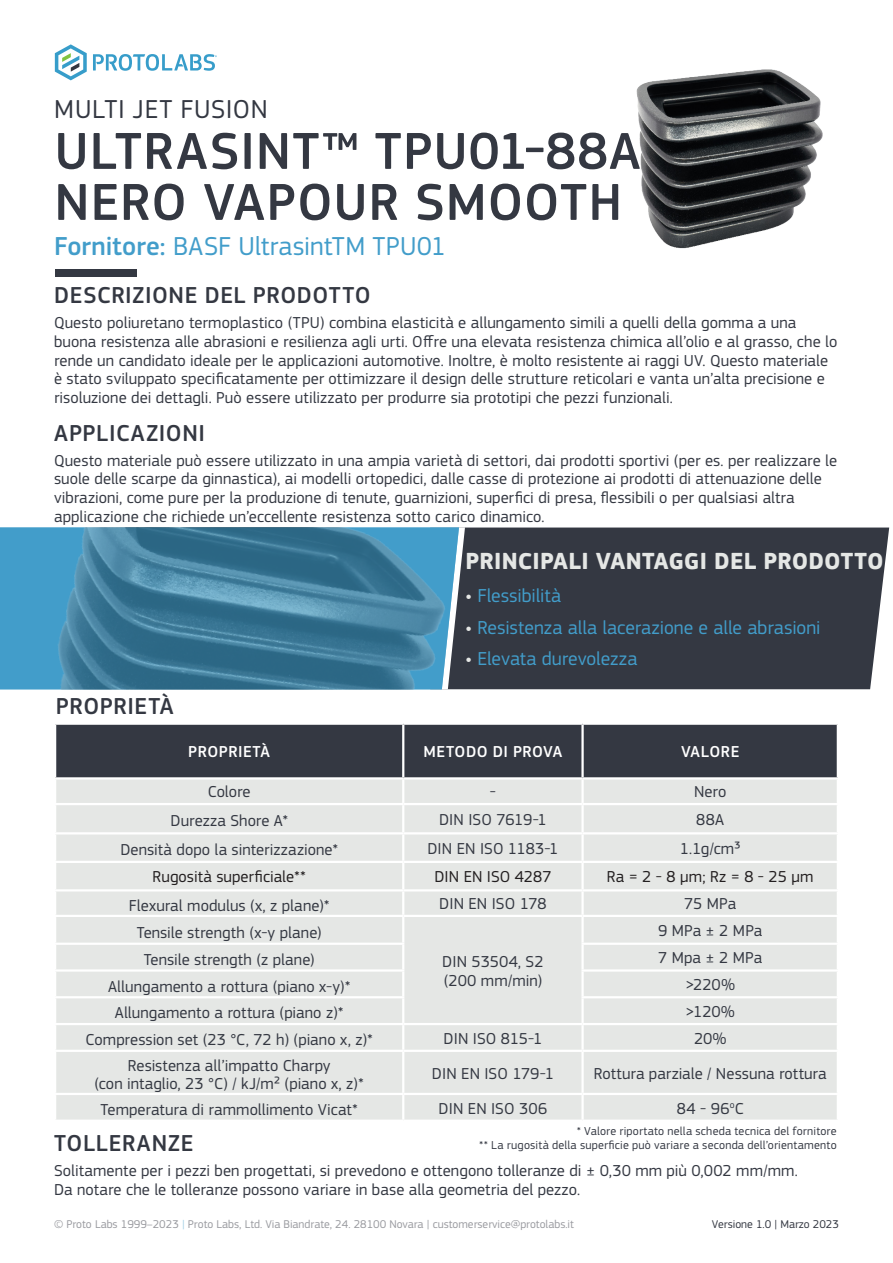
<style>
.page{position:relative;width:893px;height:1263px;background:#fff}
.page>*{position:absolute;margin:0;border:0;box-sizing:border-box;transform-origin:0 0}
.t1{font:500 54px/51px "PF Square Sans Pro";letter-spacing:.02em;color:#343842}
.t2{font:27px "PF Square Sans Pro";color:#429dca}
.t3{font:27px "PF Square Sans Pro";letter-spacing:.025em;color:#343842}
.t4{font:500 24px "PF Square Sans Pro";letter-spacing:.025em;color:#343842}
.t5{font:700 24px "PF Square Sans Pro";letter-spacing:.01em;color:#e5e7e5}
.t6{font:19.5px "PF Square Sans Pro";letter-spacing:-.005em;color:#429dca}
.t7{font:16.5px/18.8px "PF Square Sans Pro";letter-spacing:.005em;color:#343842}
.t8{font:16.5px "PF Square Sans Pro";letter-spacing:.005em;color:#231f20}
.t9{font:500 16.5px "PF Square Sans Pro";letter-spacing:.03em;color:#fff}
.t10{font:12px/13.5px "PF Square Sans Pro";letter-spacing:.02em;color:#343842;text-align:right}
.t11{font:11.7px "PF Square Sans Pro";color:#9a9ba0}
.t12{font:11.7px "PF Square Sans Pro";color:#343842}
.s1{font-weight:500}
.s2{font-weight:500;color:#e5e7e5}
.s3{color:#a0cee4}
</style>
<div class="page">
<img style="left:636px;top:69px;width:187px;height:180px">
<div style="left:56px;top:269px;width:80px;height:7px;background:#343842"></div>
<svg style="left:93px;top:54px;width:124px;height:17px"></svg>
<svg style="left:55px;top:44px;width:32px;height:36px"></svg>
<div style="left:56px;top:725px;width:781px;height:52px;background:#343842"></div>
<div style="left:56px;top:779px;width:781px;height:340px;background:#e5e7e5"></div>
<hr style="left:402px;top:725px;width:2px;height:52px;background:#fff">
<hr style="left:581px;top:725px;width:3px;height:52px;background:#fff">
<hr style="left:402px;top:779px;width:2px;height:24px;background:#fff">
<hr style="left:581px;top:779px;width:3px;height:24px;background:#fff">
<hr style="left:54px;top:803px;width:349px;height:2px;background:#fff">
<hr style="left:403px;top:803px;width:180px;height:2px;background:#fff">
<hr style="left:402px;top:805px;width:2px;height:27px;background:#fff">
<hr style="left:583px;top:803px;width:256px;height:2px;background:#fff">
<hr style="left:581px;top:805px;width:3px;height:27px;background:#fff">
<hr style="left:54px;top:832px;width:349px;height:2px;background:#fff">
<hr style="left:403px;top:832px;width:180px;height:2px;background:#fff">
<hr style="left:402px;top:834px;width:2px;height:27px;background:#fff">
<hr style="left:583px;top:832px;width:256px;height:2px;background:#fff">
<hr style="left:581px;top:834px;width:3px;height:27px;background:#fff">
<hr style="left:54px;top:861px;width:349px;height:2px;background:#fff">
<hr style="left:403px;top:861px;width:180px;height:2px;background:#fff">
<hr style="left:402px;top:863px;width:2px;height:26px;background:#fff">
<hr style="left:583px;top:861px;width:256px;height:2px;background:#fff">
<hr style="left:581px;top:863px;width:3px;height:26px;background:#fff">
<hr style="left:54px;top:889px;width:349px;height:2px;background:#fff">
<hr style="left:403px;top:889px;width:180px;height:2px;background:#fff">
<hr style="left:402px;top:891px;width:2px;height:24px;background:#fff">
<hr style="left:583px;top:889px;width:256px;height:2px;background:#fff">
<hr style="left:581px;top:891px;width:3px;height:24px;background:#fff">
<hr style="left:54px;top:915px;width:349px;height:2px;background:#fff">
<hr style="left:403px;top:915px;width:180px;height:2px;background:#fff">
<hr style="left:402px;top:917px;width:2px;height:25px;background:#fff">
<hr style="left:583px;top:915px;width:256px;height:2px;background:#fff">
<hr style="left:581px;top:917px;width:3px;height:25px;background:#fff">
<hr style="left:54px;top:942px;width:350px;height:3px;background:#fff">
<hr style="left:402px;top:945px;width:2px;height:24px;background:#fff">
<hr style="left:581px;top:942px;width:258px;height:3px;background:#fff">
<hr style="left:581px;top:945px;width:3px;height:24px;background:#fff">
<hr style="left:54px;top:969px;width:350px;height:3px;background:#fff">
<hr style="left:402px;top:972px;width:2px;height:24px;background:#fff">
<hr style="left:581px;top:969px;width:258px;height:3px;background:#fff">
<hr style="left:581px;top:972px;width:3px;height:24px;background:#fff">
<hr style="left:54px;top:996px;width:350px;height:2px;background:#fff">
<hr style="left:402px;top:998px;width:2px;height:25px;background:#fff">
<hr style="left:581px;top:996px;width:258px;height:2px;background:#fff">
<hr style="left:581px;top:998px;width:3px;height:25px;background:#fff">
<hr style="left:54px;top:1023px;width:349px;height:2px;background:#fff">
<hr style="left:403px;top:1023px;width:180px;height:2px;background:#fff">
<hr style="left:402px;top:1025px;width:2px;height:25px;background:#fff">
<hr style="left:583px;top:1023px;width:256px;height:2px;background:#fff">
<hr style="left:581px;top:1025px;width:3px;height:25px;background:#fff">
<hr style="left:54px;top:1050px;width:349px;height:2px;background:#fff">
<hr style="left:403px;top:1050px;width:180px;height:2px;background:#fff">
<hr style="left:402px;top:1052px;width:2px;height:41px;background:#fff">
<hr style="left:583px;top:1050px;width:256px;height:2px;background:#fff">
<hr style="left:581px;top:1052px;width:3px;height:41px;background:#fff">
<hr style="left:54px;top:1093px;width:349px;height:2px;background:#fff">
<hr style="left:403px;top:1093px;width:180px;height:2px;background:#fff">
<hr style="left:402px;top:1095px;width:2px;height:24px;background:#fff">
<hr style="left:583px;top:1093px;width:256px;height:2px;background:#fff">
<hr style="left:581px;top:1095px;width:3px;height:24px;background:#fff">
<div style="left:465px;top:527px;width:424px;height:162px;background:#343842"></div>
<svg style="left:0;top:527px;width:459px;height:162px;background:#4183a4"></svg>
<p class="t3" style="left:54px;top:93px;width:215px">MULTI JET FUSION</p>
<p class="t1" style="left:55px;top:127px;width:587px">ULTRASINT™ TPU01-88A<br>NERO VAPOUR SMOOTH</p>
<p class="t2" style="left:54px;top:230px;width:393px"><span class="s1">Fornitore:</span> BASF UltrasintTM TPU01</p>
<p class="t4" style="left:54px;top:281px;width:318px">DESCRIZIONE DEL PRODOTTO</p>
<p class="t7" style="left:54px;top:313px;width:785px">Questo poliuretano termoplastico (TPU) combina elasticità e allungamento simili a quelli della gomma a una buona resistenza alle abrasioni e resilienza agli urti. Offre una elevata resistenza chimica all’olio e al grasso, che lo rende un candidato ideale per le applicazioni automotive. Inoltre, è molto resistente ai raggi UV. Questo materiale è stato sviluppato specificatamente per ottimizzare il design delle strutture reticolari e vanta un’alta precisione e risoluzione dei dettagli. Può essere utilizzato per produrre sia prototipi che pezzi funzionali.</p>
<p class="t4" style="left:54px;top:419px;width:152px">APPLICAZIONI</p>
<p class="t7" style="left:54px;top:451px;width:785px">Questo materiale può essere utilizzato in una ampia varietà di settori, dai prodotti sportivi (per es. per realizzare le</p>
<p class="t7" style="left:54px;top:470px;width:769px">suole delle scarpe da ginnastica), ai modelli ortopedici, dalle casse di protezione ai prodotti di attenuazione delle</p>
<p class="t7" style="left:54px;top:488px;width:742px">vibrazioni, come pure per la produzione di tenute, guarnizioni, superfici di presa, flessibili o per qualsiasi altra</p>
<p class="t7" style="left:54px;top:507px;width:492px">applicazione che richiede un’eccellente resistenza sotto carico dinamico.</p>
<p class="t4" style="left:56px;top:692px;width:119px">PROPRIETÀ</p>
<p class="t5" style="left:466px;top:547px;width:420px">PRINCIPALI VANTAGGI DEL PRODOTTO</p>
<p class="t6" style="left:466px;top:584px;width:97px"><span class="s2">•</span> Flessibilità</p>
<p class="t6" style="left:466px;top:616px;width:356px"><span class="s2">•</span> Resistenza alla lacerazione e alle abrasioni</p>
<p class="t6" style="left:466px;top:647px;width:173px"><span class="s2">•</span> Elevata durevolezza</p>
<p class="t9" style="left:188px;top:742px;width:83px">PROPRIETÀ</p>
<p class="t9" style="left:423px;top:742px;width:141px">METODO DI PROVA</p>
<p class="t9" style="left:681px;top:742px;width:60px">VALORE</p>
<p class="t7" style="left:208px;top:783px;width:45px">Colore</p>
<p class="t7" style="left:490px;top:783px;width:8px">-</p>
<p class="t7" style="left:694px;top:783px;width:34px">Nero</p>
<p class="t7" style="left:170px;top:812px;width:119px">Durezza Shore A*</p>
<p class="t7" style="left:439px;top:810px;width:109px">DIN ISO 7619-1</p>
<p class="t7" style="left:696px;top:810px;width:30px">88A</p>
<p class="t7" style="left:120px;top:841px;width:219px">Densità dopo la sinterizzazione*</p>
<p class="t7" style="left:427px;top:839px;width:133px">DIN EN ISO 1183-1</p>
<p class="t7" style="left:680px;top:839px;width:62px">1.1g/cm³</p>
<p class="t8" style="left:153px;top:867px;width:155px">Rugosità superficiale**</p>
<p class="t8" style="left:434px;top:867px;width:119px">DIN EN ISO 4287</p>
<p class="t8" style="left:607px;top:867px;width:208px">Ra = 2 - 8 µm; Rz = 8 - 25 µm</p>
<p class="t7" style="left:129px;top:896px;width:202px">Flexural modulus (x, z plane)*</p>
<p class="t7" style="left:439px;top:895px;width:109px">DIN EN ISO 178</p>
<p class="t7" style="left:684px;top:895px;width:54px">75 MPa</p>
<p class="t7" style="left:137px;top:923px;width:186px">Tensile strength (x-y plane)</p>
<p class="t7" style="left:442px;top:952px;width:103px">DIN 53504, S2</p>
<p class="t7" style="left:444px;top:971px;width:100px">(200 mm/min)</p>
<p class="t7" style="left:658px;top:921px;width:106px">9 MPa ± 2 MPa</p>
<p class="t7" style="left:144px;top:950px;width:173px">Tensile strength (z plane)</p>
<p class="t7" style="left:658px;top:948px;width:106px">7 Mpa ± 2 MPa</p>
<p class="t7" style="left:108px;top:977px;width:244px">Allungamento a rottura (piano x-y)*</p>
<p class="t7" style="left:685px;top:975px;width:51px">&gt;220%</p>
<p class="t7" style="left:115px;top:1004px;width:230px">Allungamento a rottura (piano z)*</p>
<p class="t7" style="left:686px;top:1002px;width:51px">&gt;120%</p>
<p class="t7" style="left:86px;top:1030px;width:289px">Compression set (23 °C, 72 h) (piano x, z)*</p>
<p class="t7" style="left:444px;top:1029px;width:100px">DIN ISO 815-1</p>
<p class="t7" style="left:694px;top:1029px;width:34px">20%</p>
<p class="t7" style="left:128px;top:1056px;width:204px">Resistenza all’impatto Charpy</p>
<p class="t7" style="left:95px;top:1075px;width:271px">(con intaglio, 23 °C) / kJ/m² (piano x, z)*</p>
<p class="t7" style="left:432px;top:1064px;width:124px">DIN EN ISO 179-1</p>
<p class="t7" style="left:594px;top:1064px;width:234px">Rottura parziale / Nessuna rottura</p>
<p class="t7" style="left:101px;top:1100px;width:259px">Temperatura di rammollimento Vicat*</p>
<p class="t7" style="left:439px;top:1099px;width:110px">DIN EN ISO 306</p>
<p class="t7" style="left:677px;top:1099px;width:68px">84 - 96<sup>o</sup>C</p>
<p class="t10" style="left:479px;top:1125px;width:359px">* Valore riportato nella scheda tecnica del fornitore<br>** La rugosità della superficie può variare a seconda dell’orientamento</p>
<p class="t4" style="left:54px;top:1129px;width:141px">TOLLERANZE</p>
<p class="t7" style="left:54px;top:1161px;width:745px">Solitamente per i pezzi ben progettati, si prevedono e ottengono tolleranze di ± 0,30 mm più 0,002 mm/mm.</p>
<p class="t7" style="left:54px;top:1180px;width:528px">Da notare che le tolleranze possono variare in base alla geometria del pezzo.</p>
<p class="t11" style="left:54px;top:1217px;width:521px">© Proto Labs 1999–2023 <span class="s3">|</span> Proto Labs, Ltd. Via Biandrate, 24. 28100 Novara | customerservice@protolabs.it</p>
<p class="t12" style="left:712px;top:1217px;width:129px">Versione 1.0 | Marzo 2023</p>
</div>
